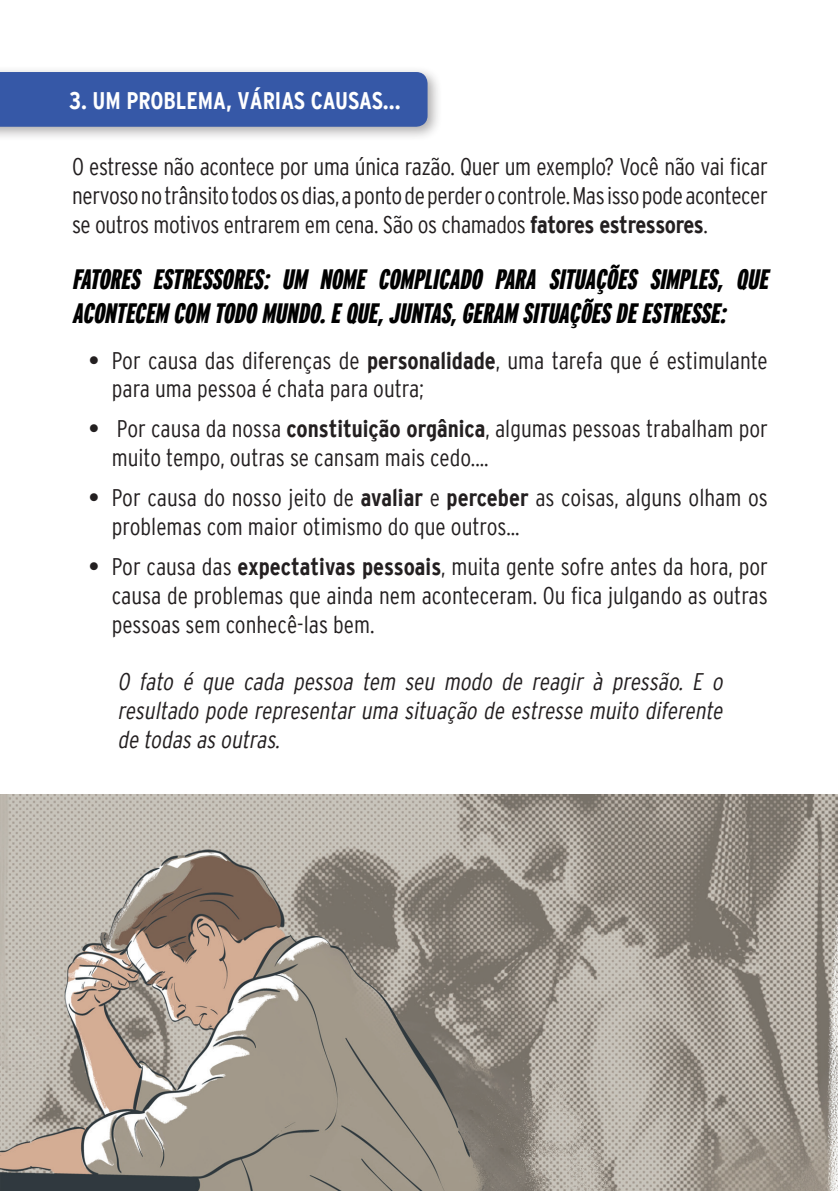
<style>
.page{position:relative;width:840px;height:1191px;background:#fff}
.page>*{position:absolute;margin:0;border:0;box-sizing:border-box;transform-origin:0 0}
.t1{font:italic 900 extra-condensed 28px/33.6px "Interstate";color:#000}
.t2{font:300 condensed 24px/28.8px "Interstate";color:#231f20}
.t3{font:italic 300 condensed 24px/28.8px "Interstate";color:#231f20;text-align:justify}
.t4{font:700 condensed 24px "Interstate";color:#fff}
.s1{font-weight:700}
</style>
<div class="page">
<div style="left:0;top:65px;width:442px;height:77px;background:#231f20;opacity:.37"></div>
<div style="left:0;top:72px;width:427px;height:55px;background:#3658a7"></div>
<img style="left:0;top:795px;width:837px;height:396px">
<p class="t4" style="left:69px;top:87px;width:333px">3. Um problema, várias causas...</p>
<p class="t2" style="left:72px;top:152px;width:696px;text-align:justify">O estresse não acontece por uma única razão. Quer um exemplo? Você não vai ficar nervoso no trânsito todos os dias, a ponto de perder o controle. Mas isso pode acontecer se outros motivos entrarem em cena. São os chamados <span class="s1">fatores estressores</span>.</p>
<p class="t1" style="left:72px;top:262px;width:702px">FATORES ESTRESSORES: UM NOME COMPLICADO PARA SITUAÇÕES SIMPLES, QUE<br>ACONTECEM COM TODO MUNDO.E QUE,JUNTAS,GERAM SITUAÇÕESDEESTRESSE:</p>
<p class="t2" style="left:112px;top:345px;width:657px;text-indent:-23px"><span class="s1">•</span> Por causa das diferenças de <span class="s1">personalidade</span>, uma tarefa que é estimulante para uma pessoa é chata para outra;</p>
<p class="t2" style="left:112px;top:414px;width:657px;text-indent:-23px"><span class="s1">•</span> Por causa da nossa <span class="s1">constituição orgânica</span>, algumas pessoas trabalham por muito tempo, outras se cansam mais cedo....</p>
<p class="t2" style="left:112px;top:483px;width:657px;text-indent:-23px"><span class="s1">•</span> Por causa do nosso jeito de <span class="s1">avaliar</span> e <span class="s1">perceber</span> as coisas, alguns olham os problemas com maior otimismo do que outros...</p>
<p class="t2" style="left:112px;top:552px;width:657px;text-align:justify;text-indent:-23px"><span class="s1">•</span> Por causa das <span class="s1">expectativas pessoais</span>, muita gente sofre antes da hora, por causa de problemas que ainda nem aconteceram. Ou fica julgando as outras pessoas sem conhecê-las bem.</p>
<p class="t3" style="left:117px;top:667px;width:611px">O fato é que cada pessoa tem seu modo de reagir à pressão. E o resultado pode representar uma situação de estresse muito diferente de todas as outras.</p>
</div>
